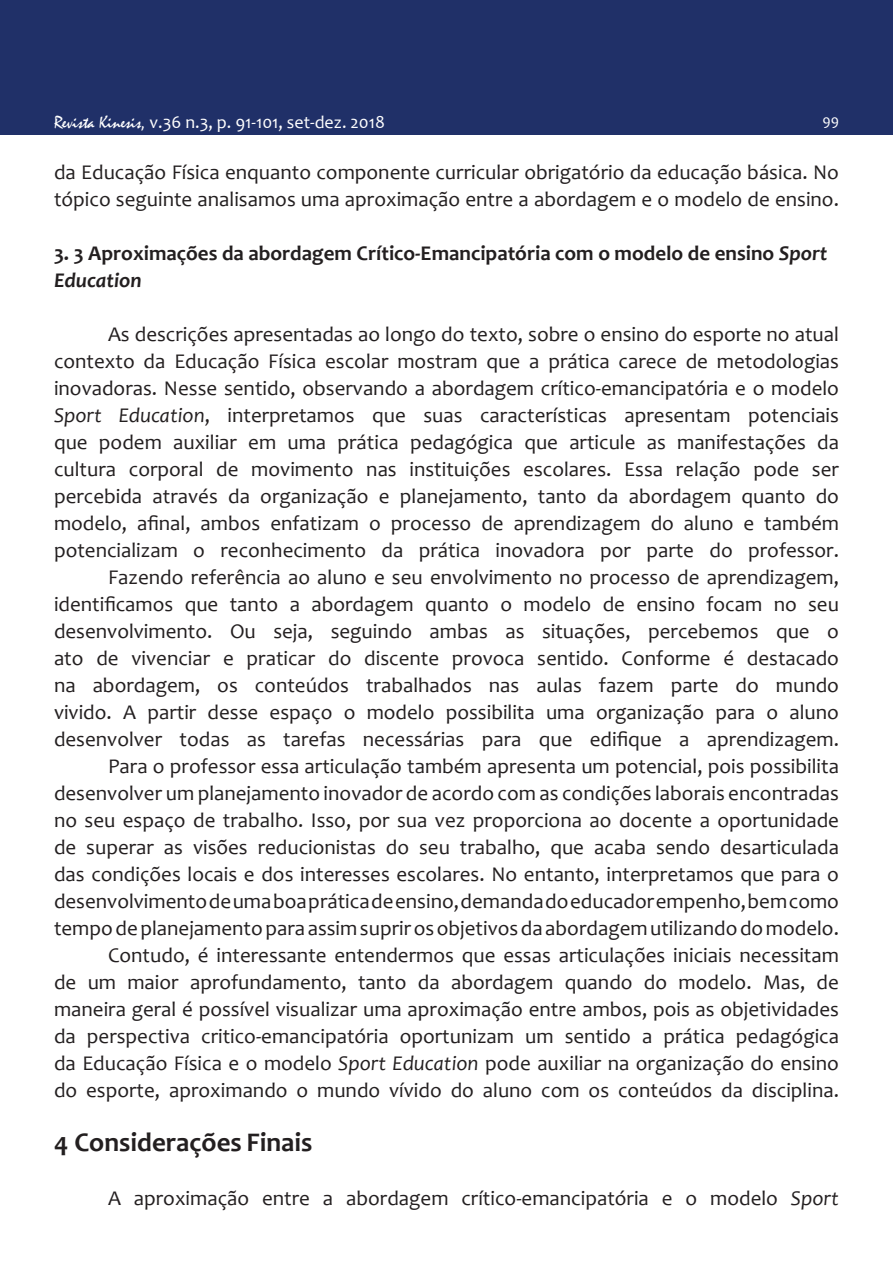
<style>
.page{position:relative;width:893px;height:1263px;background:#fff}
.page>*{position:absolute;margin:0;border:0;box-sizing:border-box;transform-origin:0 0}
.texto_corrido{font:700 27px "Candara";color:#231f20}
.texto_corrido-2{font:21px/27px "Candara";color:#231f20;text-align:justify}
.texto_corrido-3{font:700 21px/27px "Candara";color:#231f20}
.t1{font:18px "Candara";color:#fff}
.t2{font:15px "Candara";color:#fff}
.s1{font-family:"Mistral"}
.s2{font-style:italic}
</style>
<div class="page">
<div style="left:0;top:0;width:893px;height:135px;background:#203068"></div>
<p class="t1" style="left:54px;top:110px;width:332px"><span class="s1">Revista Kinesis,</span> v.36 n.3, p. 91-101, set-dez. 2018</p>
<p class="t2" style="left:822px;top:111px;width:18px">99</p>
<p class="texto_corrido-2" style="left:54px;top:158px;width:786px">da Educação Física enquanto componente curricular obrigatório da educação básica. No tópico seguinte analisamos uma aproximação entre a abordagem e o modelo de ensino.</p>
<p class="texto_corrido-3" style="left:54px;top:239px;width:775px">3. 3 Aproximações da abordagem Crítico-Emancipatória com o modelo de ensino <span class="s2">Sport<br>Education</span></p>
<p class="texto_corrido-2" style="left:54px;top:320px;width:786px;text-indent:54px">As descrições apresentadas ao longo do texto, sobre o ensino do esporte no atual contexto da Educação Física escolar mostram que a prática carece de metodologias inovadoras. Nesse sentido, observando a abordagem crítico-emancipatória e o modelo <span class="s2">Sport Education</span>, interpretamos que suas características apresentam potenciais que podem auxiliar em uma prática pedagógica que articule as manifestações da cultura corporal de movimento nas instituições escolares. Essa relação pode ser percebida através da organização e planejamento, tanto da abordagem quanto do modelo, afinal, ambos enfatizam o processo de aprendizagem do aluno e também potencializam o reconhecimento da prática inovadora por parte do professor.</p>
<p class="texto_corrido-2" style="left:54px;top:563px;width:786px;text-indent:54px">Fazendo referência ao aluno e seu envolvimento no processo de aprendizagem, identificamos que tanto a abordagem quanto o modelo de ensino focam no seu desenvolvimento. Ou seja, seguindo ambas as situações, percebemos que o ato de vivenciar e praticar do discente provoca sentido. Conforme é destacado na abordagem, os conteúdos trabalhados nas aulas fazem parte do mundo vivido. A partir desse espaço o modelo possibilita uma organização para o aluno desenvolver todas as tarefas necessárias para que edifique a aprendizagem.</p>
<p class="texto_corrido-2" style="left:54px;top:752px;width:786px;text-indent:54px">Para o professor essa articulação também apresenta um potencial, pois possibilita desenvolver um planejamento inovador de acordo com as condições laborais encontradas no seu espaço de trabalho. Isso, por sua vez proporciona ao docente a oportunidade de superar as visões reducionistas do seu trabalho, que acaba sendo desarticulada das condições locais e dos interesses escolares. No entanto, interpretamos que para o desenvolvimento de uma boa prática de ensino, demanda do educador empenho, bem como tempo de planejamento para assim suprir os objetivos da abordagem utilizando do modelo.</p>
<p class="texto_corrido-2" style="left:54px;top:941px;width:786px;text-indent:54px">Contudo, é interessante entendermos que essas articulações iniciais necessitam de um maior aprofundamento, tanto da abordagem quando do modelo. Mas, de maneira geral é possível visualizar uma aproximação entre ambos, pois as objetividades da perspectiva critico-emancipatória oportunizam um sentido a prática pedagógica da Educação Física e o modelo <span class="s2">Sport Education</span> pode auxiliar na organização do ensino do esporte, aproximando o mundo vívido do aluno com os conteúdos da disciplina.</p>
<p class="texto_corrido" style="left:54px;top:1125px;width:260px">4 Considerações Finais</p>
<p class="texto_corrido-2" style="left:108px;top:1184px;width:732px">A aproximação entre a abordagem crítico-emancipatória e o modelo <span class="s2">Sport</span></p>
</div>
